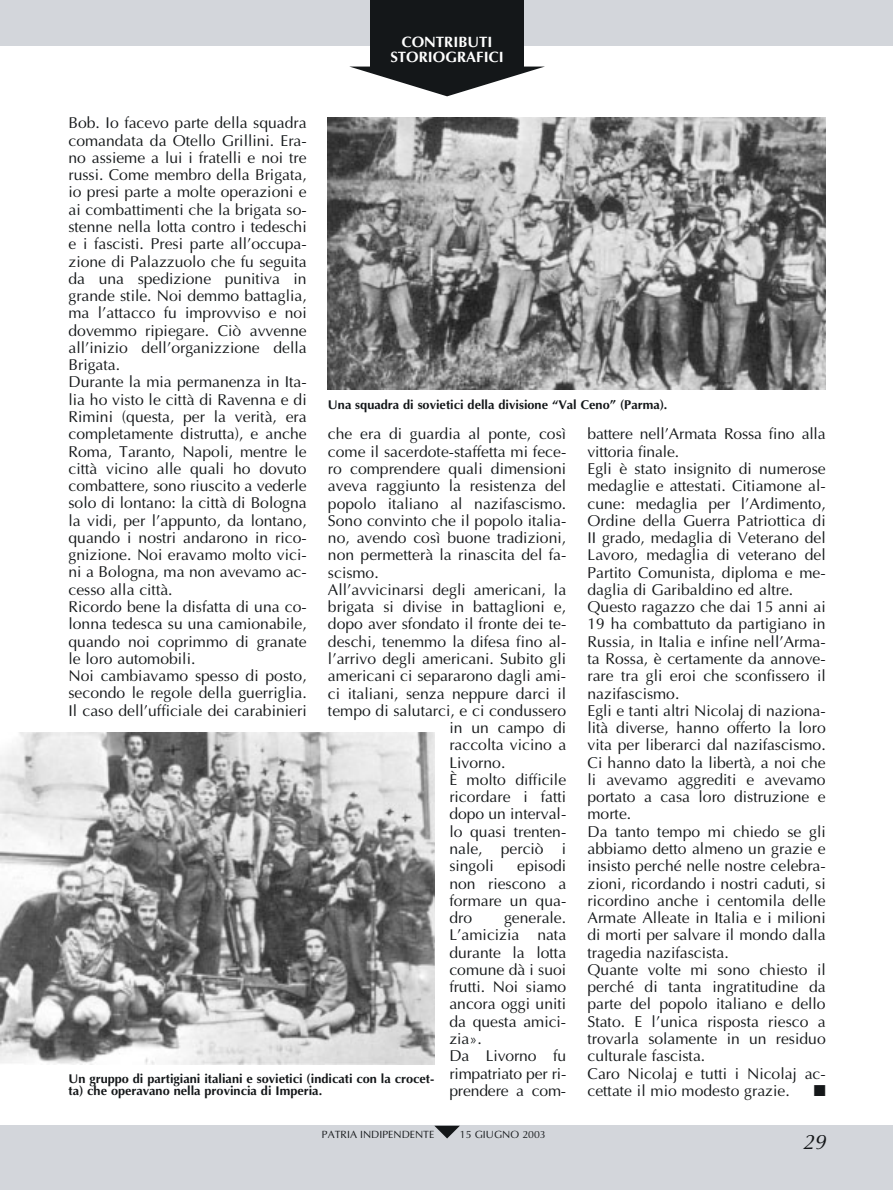
<style>
.page{position:relative;width:893px;height:1190px;background:#fff}
.page>*{position:absolute;margin:0;border:0;box-sizing:border-box;transform-origin:0 0}
.t1{font:italic 21px "Optima";color:#141719}
.t2{font:15.75px/17.2px "Optima";color:#141719}
.t3{font:15.75px "Zapf Dingbats";color:#141719}
.t4{font:700 15px/15.1px "Optima";color:#fff;text-align:center}
.t5{font:700 12.75px/12.9px "Optima";color:#141719}
.t6{font:10.5px "Optima";color:#141719}
</style>
<div class="page">
<div style="left:0;top:0;width:892px;height:45px;background:#d3d6db"></div>
<div style="left:0;top:1125px;width:892px;height:64px;background:#d3d6db"></div>
<div style="left:370px;top:0;width:153px;height:67px;background:#141719"></div>
<svg style="left:351px;top:67px;width:192px;height:29px"></svg>
<svg style="left:434px;top:1125px;width:26px;height:13px"></svg>
<img style="left:328px;top:118px;width:497px;height:272px">
<img style="left:0;top:732px;width:434px;height:332px">
<p class="t4" style="left:390px;top:36px;width:115px">CONTRIBUTI<br>STORIOGRAFICI</p>
<p class="t2" style="left:68px;top:116px;width:240px">Bob. Io facevo parte della squadra comandata da Otello Grillini. Era&shy;no assieme a lui i fratelli e noi tre russi. Come membro della Brigata, io presi parte a molte operazioni e ai combattimenti che la brigata so&shy;stenne nella lotta contro i tedeschi e i fascisti. Presi parte all’occupa&shy;zione di Palazzuolo che fu seguita da una spedizione punitiva in grande stile. Noi demmo battaglia, ma l’attacco fu improvviso e noi dovemmo ripiegare. Ciò avvenne all’inizio dell’organizzione della<br>Brigata.<br>Durante la mia permanenza in Ita&shy;lia ho visto le città di Ravenna e di<br>Rimini (questa, per la verità, era completamente distrutta), e anche<br>Roma, Taranto, Napoli, mentre le città vicino alle quali ho dovuto combattere, sono riuscito a vederle solo di lontano: la città di Bologna la vidi, per l’appunto, da lontano, quando i nostri andarono in rico&shy;gnizione. Noi eravamo molto vici&shy;ni a Bologna, ma non avevamo ac&shy;cesso alla città.<br>Ricordo bene la disfatta di una co&shy;lonna tedesca su una camionabile, quando noi coprimmo di granate le loro automobili.<br>Noi cambiavamo spesso di posto, secondo le regole della guerriglia.<br>Il caso dell’ufficiale dei carabinieri</p>
<p class="t5" style="left:328px;top:399px;width:341px">Una squadra di sovietici della divisione “Val Ceno” (Parma).</p>
<p class="t2" style="left:587px;top:427px;width:240px">battere nell’Armata Rossa fino alla vittoria finale.<br>Egli è stato insignito di numerose medaglie e attestati. Citiamone al&shy;cune: medaglia per l’Ardimento,<br>Ordine della Guerra Patriottica di<br>II grado, medaglia di Veterano del<br>Lavoro, medaglia di veterano del<br>Partito Comunista, diploma e me&shy;daglia di Garibaldino ed altre.<br>Questo ragazzo che dai 15 anni ai<br>19 ha combattuto da partigiano in<br>Russia, in Italia e infine nell’Arma&shy;ta Rossa, è certamente da annove&shy;rare tra gli eroi che sconfissero il nazifascismo.<br>Egli e tanti altri Nicolaj di naziona&shy;lità diverse, hanno offerto la loro vita per liberarci dal nazifascismo.<br>Ci hanno dato la libertà, a noi che li avevamo aggrediti e avevamo portato a casa loro distruzione e morte.<br>Da tanto tempo mi chiedo se gli abbiamo detto almeno un grazie e insisto perché nelle nostre celebra&shy;zioni, ricordando i nostri caduti, si ricordino anche i centomila delle<br>Armate Alleate in Italia e i milioni di morti per salvare il mondo dalla tragedia nazifascista.<br>Quante volte mi sono chiesto il perché di tanta ingratitudine da parte del popolo italiano e dello<br>Stato. E l’unica risposta riesco a trovarla solamente in un residuo culturale fascista.<br>Caro Nicolaj e tutti i Nicolaj ac&shy;cettate il mio modesto grazie.</p>
<p class="t2" style="left:328px;top:427px;width:240px">che era di guardia al ponte, così</p>
<p class="t2" style="left:328px;top:444px;width:240px">come il sacerdote-staffetta mi fece-</p>
<p class="t2" style="left:328px;top:461px;width:240px">ro comprendere quali dimensioni</p>
<p class="t2" style="left:328px;top:479px;width:240px">aveva raggiunto la resistenza del</p>
<p class="t2" style="left:328px;top:496px;width:240px">popolo italiano al nazifascismo.</p>
<p class="t2" style="left:328px;top:513px;width:240px">Sono convinto che il popolo italia-</p>
<p class="t2" style="left:328px;top:530px;width:240px">no, avendo così buone tradizioni,</p>
<p class="t2" style="left:328px;top:548px;width:240px">non permetterà la rinascita del fa-</p>
<p class="t2" style="left:328px;top:565px;width:52px">scismo.</p>
<p class="t2" style="left:328px;top:582px;width:240px">All’avvicinarsi degli americani, la</p>
<p class="t2" style="left:328px;top:600px;width:240px">brigata si divise in battaglioni e,</p>
<p class="t2" style="left:328px;top:617px;width:240px">dopo aver sfondato il fronte dei te-</p>
<p class="t2" style="left:328px;top:634px;width:240px">deschi, tenemmo la difesa fino al-</p>
<p class="t2" style="left:328px;top:651px;width:240px">l’arrivo degli americani. Subito gli</p>
<p class="t2" style="left:328px;top:669px;width:240px">americani ci separarono dagli ami-</p>
<p class="t2" style="left:328px;top:686px;width:240px">ci italiani, senza neppure darci il</p>
<p class="t2" style="left:328px;top:703px;width:240px">tempo di salutarci, e ci condussero</p>
<p class="t2" style="left:449px;top:720px;width:118px">in un campo di</p>
<p class="t2" style="left:449px;top:738px;width:118px">raccolta vicino a</p>
<p class="t2" style="left:449px;top:755px;width:58px">Livorno.</p>
<p class="t2" style="left:449px;top:772px;width:118px">È molto difficile</p>
<p class="t2" style="left:449px;top:789px;width:118px">ricordare i fatti</p>
<p class="t2" style="left:449px;top:807px;width:118px">dopo un interval-</p>
<p class="t2" style="left:449px;top:824px;width:118px">lo quasi trenten-</p>
<p class="t2" style="left:449px;top:841px;width:118px">nale, perciò i</p>
<p class="t2" style="left:449px;top:858px;width:46px">singoli</p>
<p class="t2" style="left:449px;top:858px;width:118px;text-align:justify;text-indent:68px">episodi non riescono a formare un qua&shy;dro</p>
<p class="t2" style="left:449px;top:910px;width:118px;text-indent:55px">generale.<br>L’amicizia nata durante la lotta comune dà i suoi frutti. Noi siamo ancora oggi uniti da questa amici&shy;zia».<br>Da Livorno fu rimpatriato per ri&shy;prendere a com-</p>
<p class="t5" style="left:68px;top:1073px;width:367px">Un gruppo di partigiani italiani e sovietici (indicati con la crocet&shy;ta) che operavano nella provincia di Imperia.</p>
<p class="t3" style="left:813px;top:1082px;width:13px">■</p>
<p class="t6" style="left:322px;top:1130px;width:114px">PATRIA INDIPENDENTE</p>
<p class="t6" style="left:460px;top:1130px;width:87px">15 GIUGNO 2003</p>
<h1 class="t1" style="left:802px;top:1132px;width:25px">29</h1>
</div>
